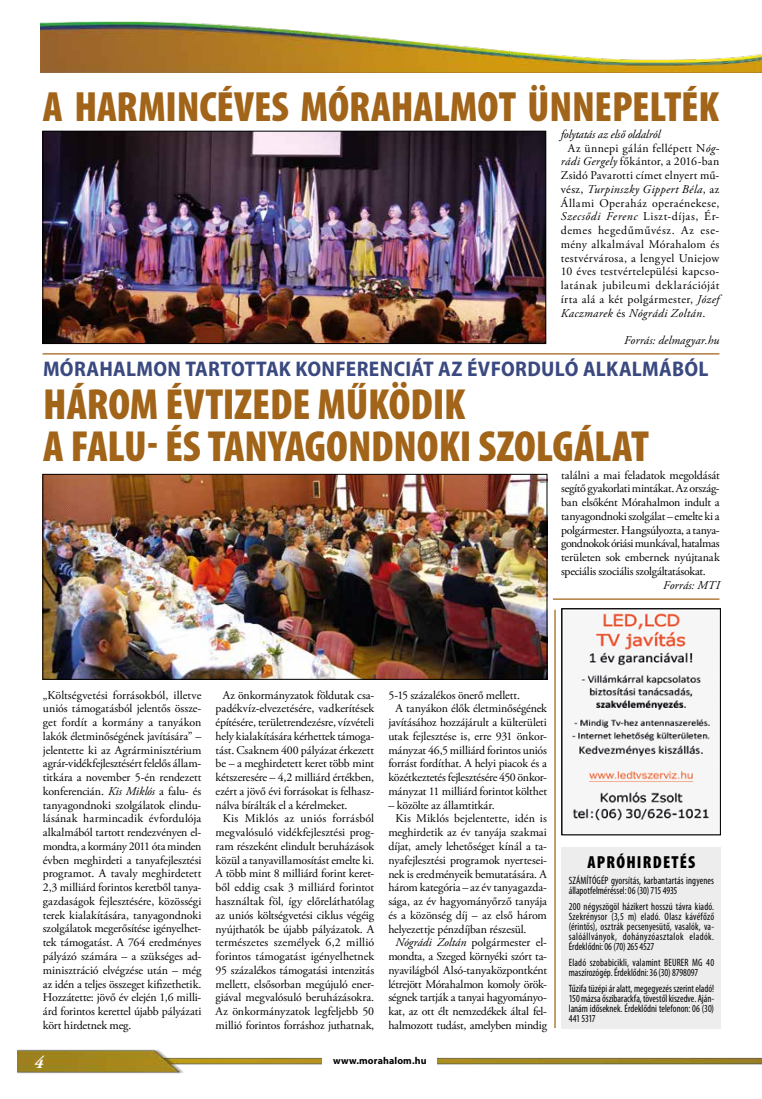
<style>
.page{position:relative;width:762px;height:1099px;background:#fff}
.page>*{position:absolute;margin:0;border:0;box-sizing:border-box;transform-origin:0 0}
.t1{font:900 condensed 43.75px/42.5px "Myriad Pro";letter-spacing:-.005em;color:#a16418}
.t2{font:900 condensed 42.5px "Myriad Pro";letter-spacing:-.005em;color:#a16418}
.t3{font:700 semi-condensed 21.25px "Myriad Pro";letter-spacing:.015em;color:#3a4980}
.t4{font:900 condensed 17.5px "Myriad Pro";letter-spacing:.07em;color:#000}
.t5{font:italic 700 17.5px "Adobe Garamond Pro";color:#fff}
.t6{font:11.88px/13.8px "Adobe Garamond Pro";letter-spacing:-.005em;color:#000;text-align:justify}
.t7{font:11.88px "Adobe Garamond Pro";letter-spacing:.03em;color:#000}
.t8{font:italic 11.88px "Adobe Garamond Pro";letter-spacing:.02em;color:#000}
.t9{font:11.88px "Adobe Garamond Pro";letter-spacing:.05em;color:#000}
.t10{font:11.88px "Adobe Garamond Pro";letter-spacing:.035em;color:#000}
.t11{font:11.88px "Adobe Garamond Pro";letter-spacing:-.025em;color:#000}
.t12{font:11.88px "Adobe Garamond Pro";letter-spacing:-.035em;color:#000}
.t13{font:11.88px "Adobe Garamond Pro";letter-spacing:.015em;color:#000}
.t14{font:11.88px "Adobe Garamond Pro";letter-spacing:.025em;color:#000}
.t15{font:11.88px "Adobe Garamond Pro";letter-spacing:.04em;color:#000}
.t16{font:11.88px "Adobe Garamond Pro";letter-spacing:.02em;color:#000}
.t17{font:italic 11.88px "Adobe Garamond Pro";letter-spacing:-.01em;color:#000}
.t18{font:condensed 10.62px/10px "Myriad Pro";letter-spacing:.005em;color:#000;scale:.93 1}
.t19{font:700 10px "Myriad Pro";letter-spacing:.01em;color:#000}
.s1{font-style:italic}
.s2{font-style:normal}
</style>
<div class="page">
<img style="left:41px;top:21px;width:721px;height:51px">
<img style="left:18px;top:1049px;width:744px;height:24px">
<div style="left:322px;top:1053px;width:115px;height:14px;background:#fff"></div>
<img style="left:45px;top:133px;width:499px;height:209px">
<div style="left:43px;top:131px;width:503px;height:213px;border:1px solid #000"></div>
<hr style="left:43px;top:353px;width:676px;height:1px;background:#a16418">
<img style="left:45px;top:476px;width:500px;height:201px">
<div style="left:43px;top:474px;width:504px;height:205px;border:1px solid #000"></div>
<hr style="left:553px;top:598px;width:166px;height:1px;background:#a16418">
<div style="left:562px;top:847px;width:159px;height:181px;background:#ededed"></div>
<img style="left:571px;top:613px;width:140px;height:208px">
<div style="left:561px;top:608px;width:160px;height:227px;border:1px solid #000"></div>
<hr style="left:554px;top:609px;width:2px;height:419px;background:#a16418">
<h2 class="t2" style="left:43px;top:83px;width:677px">A HARMINCÉVES MÓRAHALMOT ÜNNEPELTÉK</h2>
<p class="t17" style="left:561px;top:127px;width:101px">folytatás az első oldalról</p>
<p class="t7" style="left:568px;top:141px;width:153px">Az ünnepi gálán fellépett N<span class="s1">óg-</span></p>
<p class="t13" style="left:561px;top:154px;width:160px"><span class="s1">rádi Gergely</span> főkántor, a 2016-ban</p>
<p class="t6" style="left:561px;top:169px;width:160px">Zsidó Pavarotti címet elnyert mű-</p>
<p class="t8" style="left:561px;top:182px;width:160px"><span class="s2">vész,</span> Turpinszky Gippert Béla<span class="s2">, az</span></p>
<p class="t10" style="left:561px;top:196px;width:160px">Állami Operaház operaénekese,</p>
<p class="t9" style="left:561px;top:209px;width:160px"><span class="s1">Szecsődi Ferenc</span> Liszt-díjas, Ér-</p>
<p class="t9" style="left:561px;top:223px;width:160px">demes hegedűművész. Az ese-</p>
<p class="t10" style="left:561px;top:237px;width:160px">mény alkalmával Mórahalom és</p>
<p class="t14" style="left:561px;top:251px;width:160px">testvérvárosa, a lengyel Uniejow</p>
<p class="t7" style="left:561px;top:264px;width:160px">10 éves testvértelepülési kapcso-</p>
<p class="t15" style="left:561px;top:278px;width:160px">latának jubileumi deklarációját</p>
<p class="t7" style="left:561px;top:292px;width:160px">írta alá a két polgármester, <span class="s1">Józef</span></p>
<p class="t8" style="left:561px;top:306px;width:146px">Kaczmarek <span class="s2">és</span> Nógrádi Zoltán<span class="s2">.</span></p>
<p class="t8" style="left:624px;top:333px;width:97px">Forrás: delmagyar.hu</p>
<h3 class="t3" style="left:43px;top:357px;width:667px">MÓRAHALMON TARTOTTAK KONFERENCIÁT AZ ÉVFORDULÓ ALKALMÁBÓL</h3>
<h1 class="t1" style="left:43px;top:383px;width:607px">HÁROM ÉVTIZEDE MŰKÖDIK<br>A FALU- ÉS TANYAGONDNOKI SZOLGÁLAT</h1>
<p class="t6" style="left:561px;top:468px;width:160px">találni a mai feladatok megoldását segítő gyakorlati mintákat. Az ország&shy;ban elsőként Mórahalmon indult a tanyagondnoki szolgálat – emelte ki a polgármester. Hangsúlyozta, a tanya&shy;gondnokok óriási munkával, hatalmas területen sok embernek nyújtanak speciális szociális szolgáltatásokat.</p>
<p class="t8" style="left:663px;top:577px;width:58px">Forrás: MTI</p>
<p class="t6" style="left:43px;top:688px;width:160px">„Költségvetési forrásokból, illetve uniós támogatásból jelentős össze&shy;get fordít a kormány a tanyákon lakók életminőségének javítására” – jelentette ki az Agrárminisztérium agrár-vidékfejlesztésért felelős állam&shy;titkára a november 5-én rendezett konferencián. <span class="s1">Kis Miklós</span> a falu- és tanyagondnoki szolgálatok elindu&shy;lásának harmincadik évfordulója alkalmából tartott rendezvényen el&shy;mondta, a kormány 2011 óta minden évben meghirdeti a tanyafejlesztési programot. A tavaly meghirdetett 2,3 milliárd forintos keretből tanya&shy;gazdaságok fejlesztésére, közösségi terek kialakítására, tanyagondnoki szolgálatok megerősítése igényelhet&shy;tek támogatást. A 764 eredményes pályázó számára – a szükséges ad&shy;minisztráció elvégzése után – még az idén a teljes összeget kifizethetik.<br>Hozzátette: jövő év elején 1,6 milli&shy;árd forintos kerettel újabb pályázati kört hirdetnek meg.</p>
<p class="t6" style="left:223px;top:688px;width:153px">Az önkormányzatok földutak csa-</p>
<p class="t6" style="left:216px;top:702px;width:160px">padékvíz-elvezetésére, vadkerítések</p>
<p class="t6" style="left:216px;top:716px;width:160px">építésére, területrendezésre, vízvételi</p>
<p class="t6" style="left:216px;top:729px;width:160px">hely kialakítására kérhettek támoga-</p>
<p class="t6" style="left:216px;top:743px;width:160px">tást. Csaknem 400 pályázat érkezett</p>
<p class="t6" style="left:216px;top:757px;width:160px">be – a meghirdetett keret több mint</p>
<p class="t6" style="left:216px;top:771px;width:160px">kétszeresére – 4,2 milliárd értékben,</p>
<p class="t6" style="left:216px;top:784px;width:160px">ezért a jövő évi forrásokat is felhasz-</p>
<p class="t6" style="left:216px;top:798px;width:133px">nálva bírálták el a kérelmeket.</p>
<p class="t16" style="left:223px;top:811px;width:153px">Kis Miklós az uniós forrásból</p>
<p class="t6" style="left:216px;top:826px;width:160px">megvalósuló vidékfejlesztési prog-</p>
<p class="t6" style="left:216px;top:839px;width:160px">ram részeként elindult beruházások</p>
<p class="t6" style="left:216px;top:853px;width:160px">közül a tanyavillamosítást emelte ki.</p>
<p class="t6" style="left:216px;top:867px;width:160px">A több mint 8 milliárd forint keret-</p>
<p class="t6" style="left:216px;top:881px;width:160px">ből eddig csak 3 milliárd forintot</p>
<p class="t6" style="left:216px;top:894px;width:160px">használtak föl, így előreláthatólag</p>
<p class="t6" style="left:216px;top:908px;width:160px">az uniós költségvetési ciklus végéig</p>
<p class="t6" style="left:216px;top:922px;width:160px">nyújthatók be újabb pályázatok. A</p>
<p class="t6" style="left:216px;top:936px;width:160px">természetes személyek 6,2 millió</p>
<p class="t6" style="left:216px;top:949px;width:160px">forintos támogatást igényelhetnek</p>
<p class="t6" style="left:216px;top:963px;width:160px">95 százalékos támogatási intenzitás</p>
<p class="t6" style="left:216px;top:977px;width:160px">mellett, elsősorban megújuló ener-</p>
<p class="t6" style="left:216px;top:991px;width:160px">giával megvalósuló beruházásokra.</p>
<p class="t6" style="left:216px;top:1004px;width:160px">Az önkormányzatok legfeljebb 50</p>
<p class="t6" style="left:216px;top:1018px;width:160px">millió forintos forráshoz juthatnak,</p>
<p class="t6" style="left:388px;top:688px;width:133px">5-15 százalékos önerő mellett.</p>
<p class="t6" style="left:395px;top:702px;width:153px">A tanyákon élők életminőségének</p>
<p class="t6" style="left:388px;top:716px;width:160px">javításához hozzájárult a külterületi</p>
<p class="t6" style="left:388px;top:729px;width:160px">utak fejlesztése is, erre 931 önkor-</p>
<p class="t6" style="left:388px;top:743px;width:160px">mányzat 46,5 milliárd forintos uniós</p>
<p class="t6" style="left:388px;top:757px;width:160px">forrást fordíthat. A helyi piacok és a</p>
<p class="t6" style="left:388px;top:771px;width:160px">közétkeztetés fejlesztésére 450 önkor-</p>
<p class="t6" style="left:388px;top:784px;width:160px">mányzat 11 milliárd forintot költhet</p>
<p class="t6" style="left:388px;top:798px;width:108px">– közölte az államtitkár.</p>
<p class="t6" style="left:395px;top:812px;width:153px">Kis Miklós bejelentette, idén is</p>
<p class="t6" style="left:388px;top:826px;width:160px">meghirdetik az év tanyája szakmai</p>
<p class="t6" style="left:388px;top:839px;width:160px">díjat, amely lehetőséget kínál a ta-</p>
<p class="t6" style="left:388px;top:853px;width:160px">nyafejlesztési programok nyertesei-</p>
<p class="t6" style="left:388px;top:867px;width:160px">nek is eredményeik bemutatására. A</p>
<p class="t6" style="left:388px;top:881px;width:160px">három kategória – az év tanyagazda-</p>
<p class="t6" style="left:388px;top:894px;width:160px">sága, az év hagyományőrző tanyája</p>
<p class="t6" style="left:388px;top:908px;width:160px">és a közönség díj – az első három</p>
<p class="t6" style="left:388px;top:922px;width:140px">helyezettje pénzdíjban részesül.</p>
<p class="t6" style="left:395px;top:936px;width:153px"><span class="s1">Nógrádi Zoltán</span> polgármester el-</p>
<p class="t11" style="left:388px;top:949px;width:160px">mondta, a Szeged környéki szórt ta-</p>
<p class="t6" style="left:388px;top:963px;width:160px">nyavilágból Alsó-tanyaközpontként</p>
<p class="t12" style="left:388px;top:976px;width:160px">létrejött Mórahalmon komoly örök-</p>
<p class="t6" style="left:388px;top:991px;width:160px">ségnek tartják a tanyai hagyományo-</p>
<p class="t6" style="left:388px;top:1004px;width:160px">kat, az ott élt nemzedékek által fel-</p>
<p class="t6" style="left:388px;top:1018px;width:160px">halmozott tudást, amelyben mindig</p>
<h3 class="t5" style="left:34px;top:1051px;width:11px">4</h3>
<p class="t19" style="left:333px;top:1054px;width:95px">www.morahalom.hu</p>
<h3 class="t4" style="left:587px;top:851px;width:109px">APRÓHIRDETÉS</h3>
<p class="t18" style="left:569px;top:875px;width:158px">SZÁMÍTÓGÉP gyorsítás, karbantartás ingyenes állapotfelméréssel: 06 (30) 715 4935</p>
<p class="t18" style="left:569px;top:901px;width:158px;text-align:justify">200 négyszögöl házikert hosszú távra kiadó.<br>Szekrénysor (3,5 m) eladó. Olasz kávéfőző (érintős), osztrák pecsenyesütő, vasalók, va&shy;salóállványok, dohányzóasztalok eladók.<br>Érdeklődni: 06 (70) 265 4527</p>
<p class="t18" style="left:569px;top:957px;width:158px">Eladó szobabicikli, valamint BEURER MG 40 maszírozógép. Érdeklődni: 36 (30) 8798097</p>
<p class="t18" style="left:569px;top:983px;width:158px;text-align:justify">Tűzifa tüzépi ár alatt, megegyezés szerint eladó!<br>150 mázsa őszibarackfa, tövestől kiszedve. Aján&shy;lanám időseknek. Érdeklődni telefonon: 06 (30)<br>441 5317</p>
</div>
